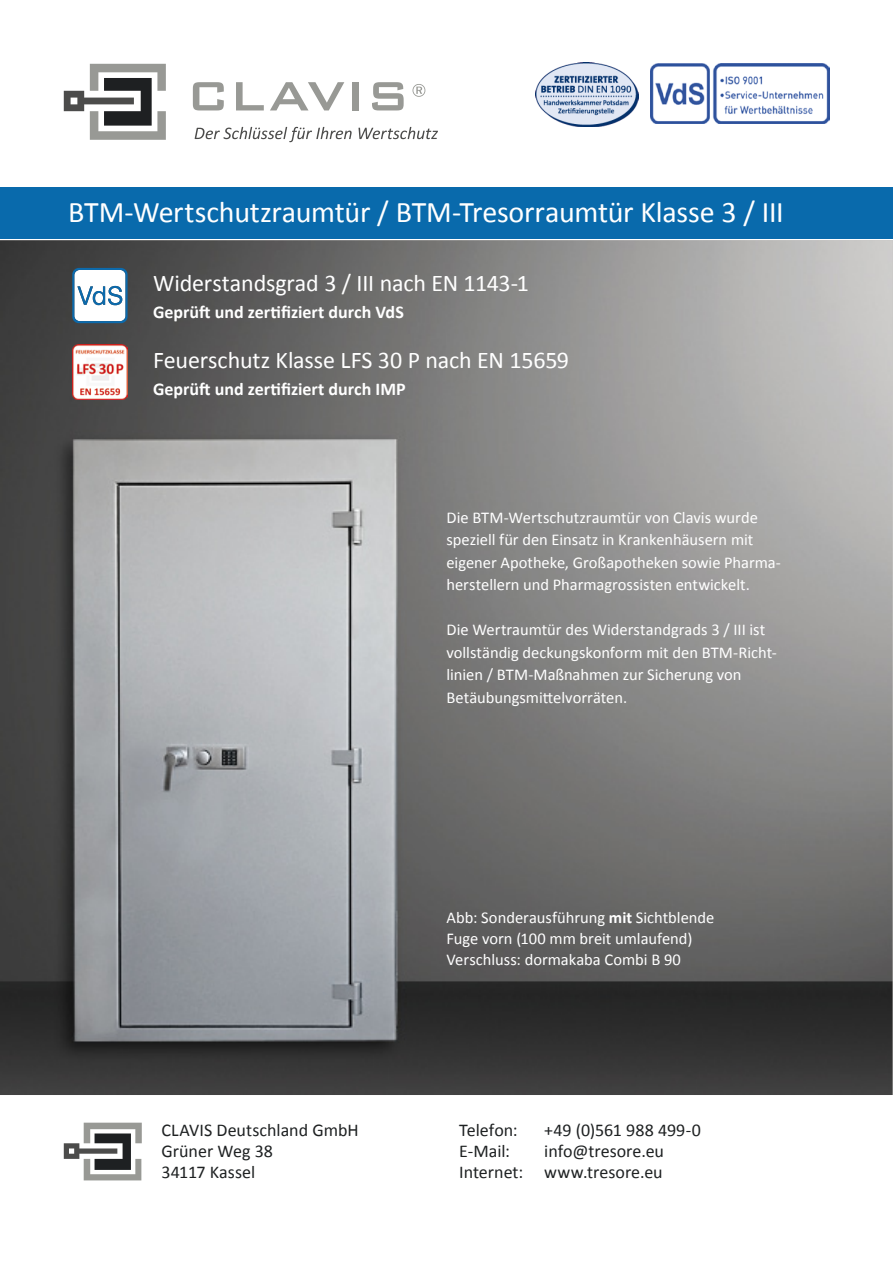
<style>
.page{position:relative;width:893px;height:1263px;background:#fff}
.page>*{position:absolute;margin:0;border:0;box-sizing:border-box;transform-origin:0 0}
.t1{font:30px "Calibri";letter-spacing:-.01em;color:#fff}
.t2{font:24px "Calibri";letter-spacing:-.005em;color:#fff}
.t3{font:18px/21px "Calibri";color:#1e2122}
.t4{font:700 18px "Calibri";color:#fff}
.t5{font:16.5px/22.5px "Calibri";color:#fff}
.s1{font-weight:700}
</style>
<div class="page">
<svg style="left:64px;top:1123px;width:78px;height:57px"></svg>
<svg style="left:193px;top:82px;width:31px;height:28px"></svg>
<svg style="left:236px;top:82px;width:28px;height:28px"></svg>
<svg style="left:270px;top:82px;width:74px;height:28px"></svg>
<div style="left:353px;top:82px;width:6px;height:28px;background:#989995"></div>
<svg style="left:372px;top:82px;width:32px;height:28px"></svg>
<svg style="left:412px;top:84px;width:13px;height:13px"></svg>
<svg style="left:64px;top:64px;width:102px;height:76px"></svg>
<svg style="left:195px;top:127px;width:157px;height:15px"></svg>
<svg style="left:358px;top:127px;width:80px;height:12px"></svg>
<div style="left:0;top:187px;width:893px;height:51px;background:#096aac"></div>
<img style="left:651px;top:64px;width:178px;height:59px">
<img style="left:536px;top:63px;width:102px;height:63px">
<img style="left:0;top:240px;width:892px;height:855px">
<svg style="left:72px;top:268px;width:56px;height:55px"></svg>
<img style="left:72px;top:344px;width:56px;height:56px">
<h1 class="t1" style="left:68px;top:193px;width:717px">BTM-Wertschutzraumtür / BTM-Tresorraumtür Klasse 3 / III</h1>
<h2 class="t2" style="left:153px;top:268px;width:377px">Widerstandsgrad 3 / III nach EN 1143-1</h2>
<p class="t4" style="left:153px;top:301px;width:252px">Geprüft und zertifiziert durch VdS</p>
<h2 class="t2" style="left:153px;top:345px;width:418px">Feuerschutz Klasse LFS 30 P nach EN 15659</h2>
<p class="t4" style="left:153px;top:377px;width:254px">Geprüft und zertifiziert durch IMP</p>
<p class="t5" style="left:446px;top:506px;width:336px">Die BTM-Wertschutzraumtür von Clavis wurde speziell für den Einsatz in Krankenhäusern mit eigener Apotheke, Großapotheken sowie Pharma&shy;herstellern und Pharmagrossisten entwickelt.</p>
<p class="t5" style="left:446px;top:618px;width:332px">Die Wertraumtür des Widerstandgrads 3 / III ist vollständig deckungskonform mit den BTM-Richt&shy;linien / BTM-Maßnahmen zur Sicherung von Betäubungsmittelvorräten.</p>
<p class="t5" style="left:446px;top:907px;width:269px;line-height:21px">Abb: Sonderausführung <span class="s1">mit</span> Sichtblende<br>Fuge vorn (100 mm breit umlaufend)<br>Verschluss: dormakaba Combi B 90</p>
<p class="t3" style="left:162px;top:1120px;width:199px">CLAVIS Deutschland GmbH<br>Grüner Weg 38<br>34117 Kassel</p>
<p class="t3" style="left:459px;top:1120px;width:60px">Telefon:</p>
<p class="t3" style="left:544px;top:1120px;width:158px">+49 (0)561 988 499-0</p>
<p class="t3" style="left:459px;top:1141px;width:206px;text-align:right">info@tresore.eu<br>Internet: www.tresore.eu</p>
<p class="t3" style="left:459px;top:1141px;width:52px">E-Mail:</p>
</div>
